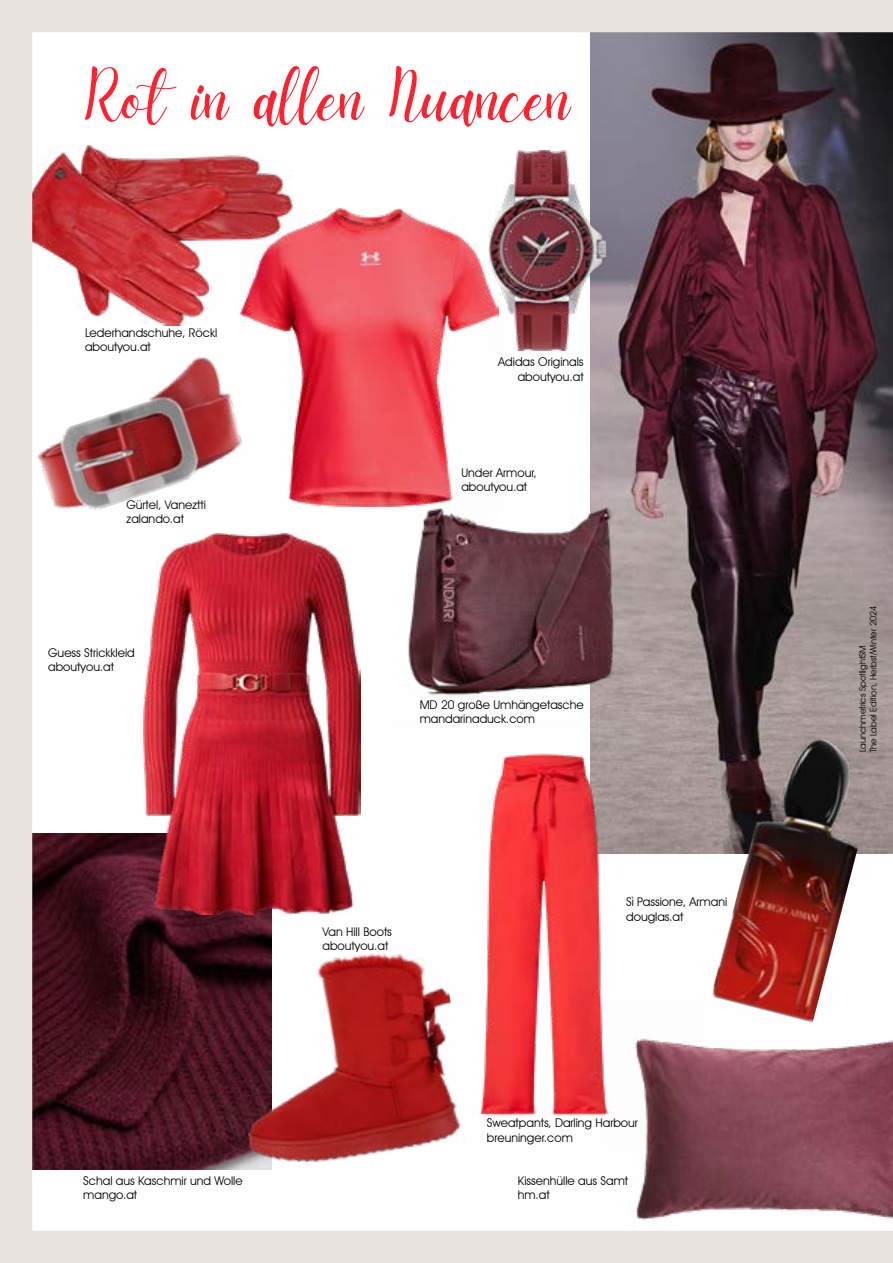
<style>
.page{position:relative;width:893px;height:1263px;background:#fff}
.page>*{position:absolute;margin:0;border:0;box-sizing:border-box;transform-origin:0 0}
.t1{font:72px "Daydream";color:#ff212e}
.t2{font:12px/14.4px "Avant Garde IT Cby BT";color:#000}
.t3{font:9px/10.8px "Avant Garde IT Cby BT";color:#000}
</style>
<div class="page">
<img style="left:0;top:0;width:893px;height:1263px">
<h1 class="t1" style="left:85px;top:63px;width:487px">Rot in allen Nuancen</h1>
<p class="t2" style="left:85px;top:325px;width:134px">Lederhandschuhe, Röckl aboutyou.at</p>
<p class="t2" style="left:126px;top:497px;width:81px">Gürtel, Vaneztti zalando.at</p>
<p class="t2" style="left:48px;top:645px;width:88px">Guess Strickkleid aboutyou.at</p>
<p class="t2" style="left:83px;top:1173px;width:161px">Schal aus Kaschmir und Wolle mango.at</p>
<p class="t2" style="left:498px;top:355px;width:87px;text-align:right">Adidas Originals aboutyou.at</p>
<p class="t2" style="left:461px;top:465px;width:77px">Under Armour, aboutyou.at</p>
<p class="t2" style="left:420px;top:697px;width:166px">MD 20 große Umhängetasche mandarinaduck.com</p>
<p class="t2" style="left:322px;top:924px;width:71px">Van Hill Boots aboutyou.at</p>
<p class="t2" style="left:626px;top:895px;width:103px">Sì Passione, Armani douglas.at</p>
<p class="t2" style="left:487px;top:1116px;width:153px">Sweatpants, Darling Harbour breuninger.com</p>
<p class="t2" style="left:518px;top:1173px;width:112px">Kissenhülle aus Samt hm.at</p>
<p class="t3" style="left:857px;top:752px;width:148px;rotate:-90deg">Launchmetrics SpotlightSM<br>The Label Edition, Herbst/Winter 2024</p>
</div>
